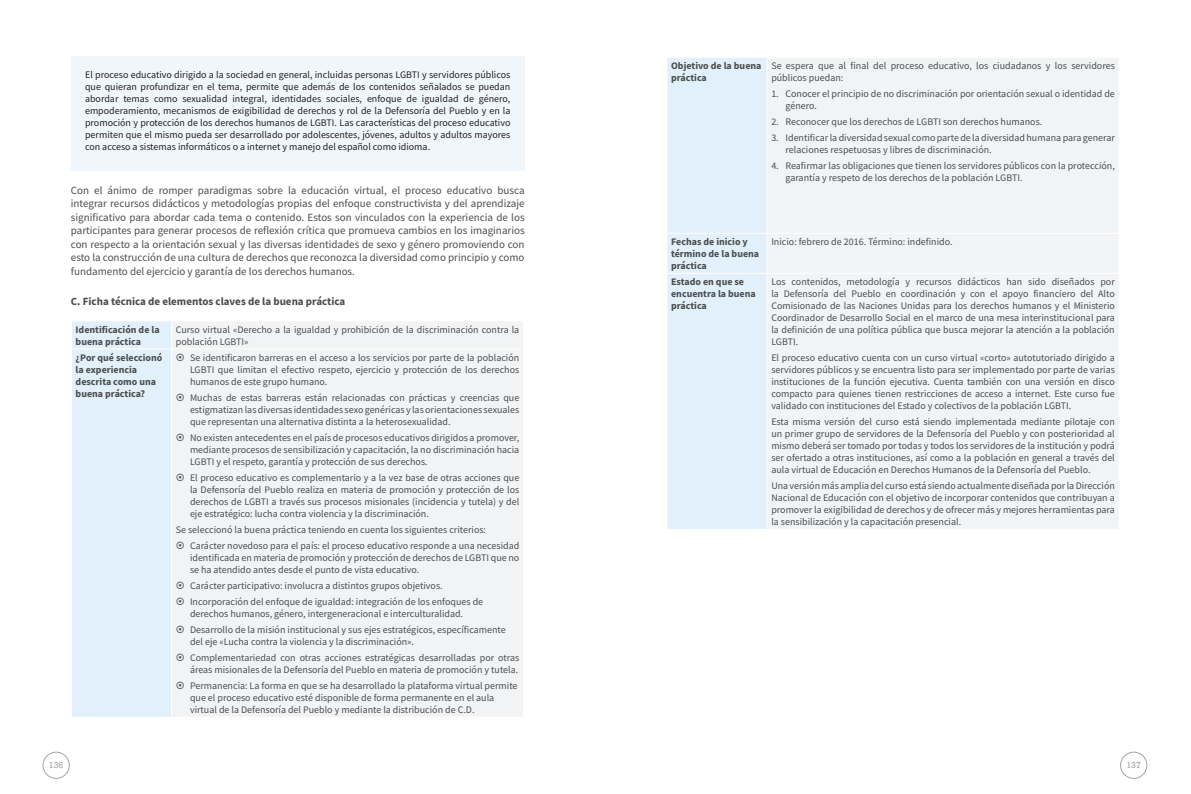
<style>
.page{position:relative;width:1191px;height:794px;background:#fff}
.page>*{position:absolute;margin:0;border:0;box-sizing:border-box;transform-origin:0 0}
.t1{font:11px/13.5px "Source Sans Pro";color:#4b4c4d;text-align:justify}
.t2{font:700 11px "Source Sans Pro";color:#4b4c4d}
.t3{font:10px/12px "Source Sans Pro";color:#4b4c4d}
.t4{font:10px/12px "Source Sans Pro";color:#231f20;text-align:justify}
.t5{font:700 10px/12px "Source Sans Pro";color:#4b4c4d}
.t6{font:9px "Rockwell";color:#a3a4a8}
</style>
<div class="page">
<div style="left:1120px;top:751px;width:27px;height:28px;border:1px solid #a3a4a8;border-radius:50%"></div>
<div style="left:43px;top:751px;width:27px;height:28px;border:1px solid #a3a4a8;border-radius:50%"></div>
<div style="left:72px;top:321px;width:99px;height:396px;background:#e1f0fa"></div>
<div style="left:172px;top:322px;width:351px;height:395px;background:#f2f3f4"></div>
<hr style="left:71px;top:348px;width:101px;height:1px;background:#fff">
<hr style="left:172px;top:348px;width:352px;height:1px;background:#fff">
<svg style="left:667px;top:58px;width:99px;height:471px;background:#e2f0fa"></svg>
<div style="left:768px;top:58px;width:350px;height:471px;background:#f2f3f4"></div>
<hr style="left:666px;top:233px;width:101px;height:1px;background:#fff">
<hr style="left:767px;top:233px;width:352px;height:1px;background:#fff">
<hr style="left:666px;top:273px;width:101px;height:1px;background:#fff">
<hr style="left:767px;top:273px;width:352px;height:1px;background:#fff">
<div style="left:71px;top:57px;width:453px;height:114px;background:#f0f7fc"></div>
<svg style="left:172px;top:322px;width:12px;height:39px"></svg>
<svg style="left:177px;top:393px;width:7px;height:8px"></svg>
<svg style="left:177px;top:433px;width:7px;height:8px"></svg>
<svg style="left:177px;top:473px;width:7px;height:8px"></svg>
<svg style="left:177px;top:541px;width:18px;height:9px"></svg>
<svg style="left:177px;top:581px;width:18px;height:9px"></svg>
<svg style="left:177px;top:597px;width:18px;height:9px"></svg>
<svg style="left:177px;top:625px;width:18px;height:9px"></svg>
<svg style="left:177px;top:653px;width:18px;height:9px"></svg>
<svg style="left:177px;top:681px;width:18px;height:9px"></svg>
<p class="t4" style="left:85px;top:69px;width:427px">El proceso educativo dirigido a la sociedad en general, incluidas personas LGBTI y servidores públicos que quieran profundizar en el tema, permite que además de los contenidos señalados se puedan abordar temas como sexualidad integral, identidades sociales, enfoque de igualdad de género, empoderamiento, mecanismos de exigibilidad de derechos y rol de la Defensoría del Pueblo y en la promoción y protección de los derechos humanos de LGBTI. Las características del proceso educativo permiten que el mismo pueda ser desarrollado por adolescentes, jóvenes, adultos y adultos mayores con acceso a sistemas informáticos o a internet y manejo del español como idioma.</p>
<p class="t1" style="left:71px;top:183px;width:455px">Con el ánimo de romper paradigmas sobre la educación virtual, el proceso educativo busca integrar recursos didácticos y metodologías propias del enfoque constructivista y del aprendizaje significativo para abordar cada tema o contenido. Estos son vinculados con la experiencia de los participantes para generar procesos de reflexión crítica que promueva cambios en los imaginarios con respecto a la orientación sexual y las diversas identidades de sexo y género promoviendo con esto la construcción de una cultura de derechos que reconozca la diversidad como principio y como fundamento del ejercicio y garantía de los derechos humanos.</p>
<p class="t2" style="left:71px;top:294px;width:276px">C. Ficha técnica de elementos claves de la buena práctica</p>
<p class="t5" style="left:76px;top:323px;width:85px">Identificación de la buena práctica</p>
<p class="t3" style="left:176px;top:323px;width:345px">Curso virtual «Derecho a la igualdad y prohibición de la discriminación contra la población LGBTI»</p>
<p class="t5" style="left:76px;top:351px;width:88px">¿Por qué seleccionó la experiencia descrita como una buena práctica?</p>
<p class="t3" style="left:190px;top:351px;width:331px;text-align:justify">Se identificaron barreras en el acceso a los servicios por parte de la población LGBTI que limitan el efectivo respeto, ejercicio y protección de los derechos humanos de este grupo humano.</p>
<p class="t3" style="left:190px;top:391px;width:331px;text-align:justify">Muchas de estas barreras están relacionadas con prácticas y creencias que estigmatizan las diversas identidades sexo genéricas y las orientaciones sexuales que representan una alternativa distinta a la heterosexualidad.</p>
<p class="t3" style="left:190px;top:431px;width:331px;text-align:justify">No existen antecedentes en el país de procesos educativos dirigidos a promover, mediante procesos de sensibilización y capacitación, la no discriminación hacia LGBTI y el respeto, garantía y protección de sus derechos.</p>
<p class="t3" style="left:190px;top:471px;width:331px;text-align:justify">El proceso educativo es complementario y a la vez base de otras acciones que la Defensoría del Pueblo realiza en materia de promoción y protección de los derechos de LGBTI a través sus procesos misionales (incidencia y tutela) y del eje estratégico: lucha contra violencia y la discriminación.</p>
<p class="t3" style="left:190px;top:521px;width:331px;line-height:16px;text-indent:-14px">Se seleccionó la buena práctica teniendo en cuenta los siguientes criterios:<br>Carácter novedoso para el país: el proceso educativo responde a una necesidad</p>
<p class="t3" style="left:190px;top:551px;width:331px">identificada en materia de promoción y protección de derechos de LGBTI que no se ha atendido antes desde el punto de vista educativo.</p>
<p class="t3" style="left:190px;top:577px;width:295px;line-height:16px">Carácter participativo: involucra a distintos grupos objetivos.<br>Incorporación del enfoque de igualdad: integración de los enfoques de</p>
<p class="t3" style="left:190px;top:605px;width:317px;line-height:16px">derechos humanos, género, intergeneracional e interculturalidad.<br>Desarrollo de la misión institucional y sus ejes estratégicos, específicamente</p>
<p class="t3" style="left:190px;top:633px;width:331px;line-height:16px">del eje «Lucha contra la violencia y la discriminación».<br>Complementariedad con otras acciones estratégicas desarrolladas por otras</p>
<p class="t3" style="left:190px;top:661px;width:330px;line-height:16px">áreas misionales de la Defensoría del Pueblo en materia de promoción y tutela.<br>Permanencia: La forma en que se ha desarrollado la plataforma virtual permite</p>
<p class="t3" style="left:190px;top:691px;width:306px">que el proceso educativo esté disponible de forma permanente en el aula virtual de la Defensoría del Pueblo y mediante la distribución de C.D.</p>
<p class="t5" style="left:671px;top:59px;width:92px">Objetivo de la buena práctica</p>
<p class="t3" style="left:771px;top:60px;width:345px">Se espera que al final del proceso educativo, los ciudadanos y los servidores públicos puedan:</p>
<p class="t3" style="left:785px;top:88px;width:331px;text-indent:-14px">1. Conocer el principio de no discriminación por orientación sexual o identidad de género.</p>
<p class="t3" style="left:771px;top:116px;width:272px">2. Reconocer que los derechos de LGBTI son derechos humanos.</p>
<p class="t3" style="left:785px;top:132px;width:331px;text-indent:-14px">3. Identificar la diversidad sexual como parte de la diversidad humana para generar relaciones respetuosas y libres de discriminación.</p>
<p class="t3" style="left:785px;top:160px;width:331px;text-indent:-14px">4. Reafirmar las obligaciones que tienen los servidores públicos con la protección, garantía y respeto de los derechos de la población LGBTI.</p>
<p class="t5" style="left:671px;top:235px;width:90px">Fechas de inicio y término de la buena práctica</p>
<p class="t3" style="left:771px;top:236px;width:183px">Inicio: febrero de 2016. Término: indefinido.</p>
<p class="t5" style="left:671px;top:275px;width:86px">Estado en que se encuentra la buena práctica</p>
<p class="t3" style="left:771px;top:276px;width:345px;text-align:justify">Los contenidos, metodología y recursos didácticos han sido diseñados por la Defensoría del Pueblo en coordinación y con el apoyo financiero del Alto Comisionado de las Naciones Unidas para los derechos humanos y el Ministerio Coordinador de Desarrollo Social en el marco de una mesa interinstitucional para la definición de una política pública que busca mejorar la atención a la población LGBTI.</p>
<p class="t3" style="left:771px;top:352px;width:345px;text-align:justify">El proceso educativo cuenta con un curso virtual «corto» autotutoriado dirigido a servidores públicos y se encuentra listo para ser implementado por parte de varias instituciones de la función ejecutiva. Cuenta también con una versión en disco compacto para quienes tienen restricciones de acceso a internet. Este curso fue validado con instituciones del Estado y colectivos de la población LGBTI.</p>
<p class="t3" style="left:771px;top:416px;width:345px;text-align:justify">Esta misma versión del curso está siendo implementada mediante pilotaje con un primer grupo de servidores de la Defensoría del Pueblo y con posterioridad al mismo deberá ser tomado por todas y todos los servidores de la institución y podrá ser ofertado a otras instituciones, así como a la población en general a través del aula virtual de Educación en Derechos Humanos de la Defensoría del Pueblo.</p>
<p class="t3" style="left:771px;top:480px;width:345px;text-align:justify">Una versión más amplia del curso está siendo actualmente diseñada por la Dirección Nacional de Educación con el objetivo de incorporar contenidos que contribuyan a promover la exigibilidad de derechos y de ofrecer más y mejores herramientas para la sensibilización y la capacitación presencial.</p>
<p class="t6" style="left:49px;top:760px;width:16px">136</p>
<p class="t6" style="left:1126px;top:760px;width:16px">137</p>
</div>
